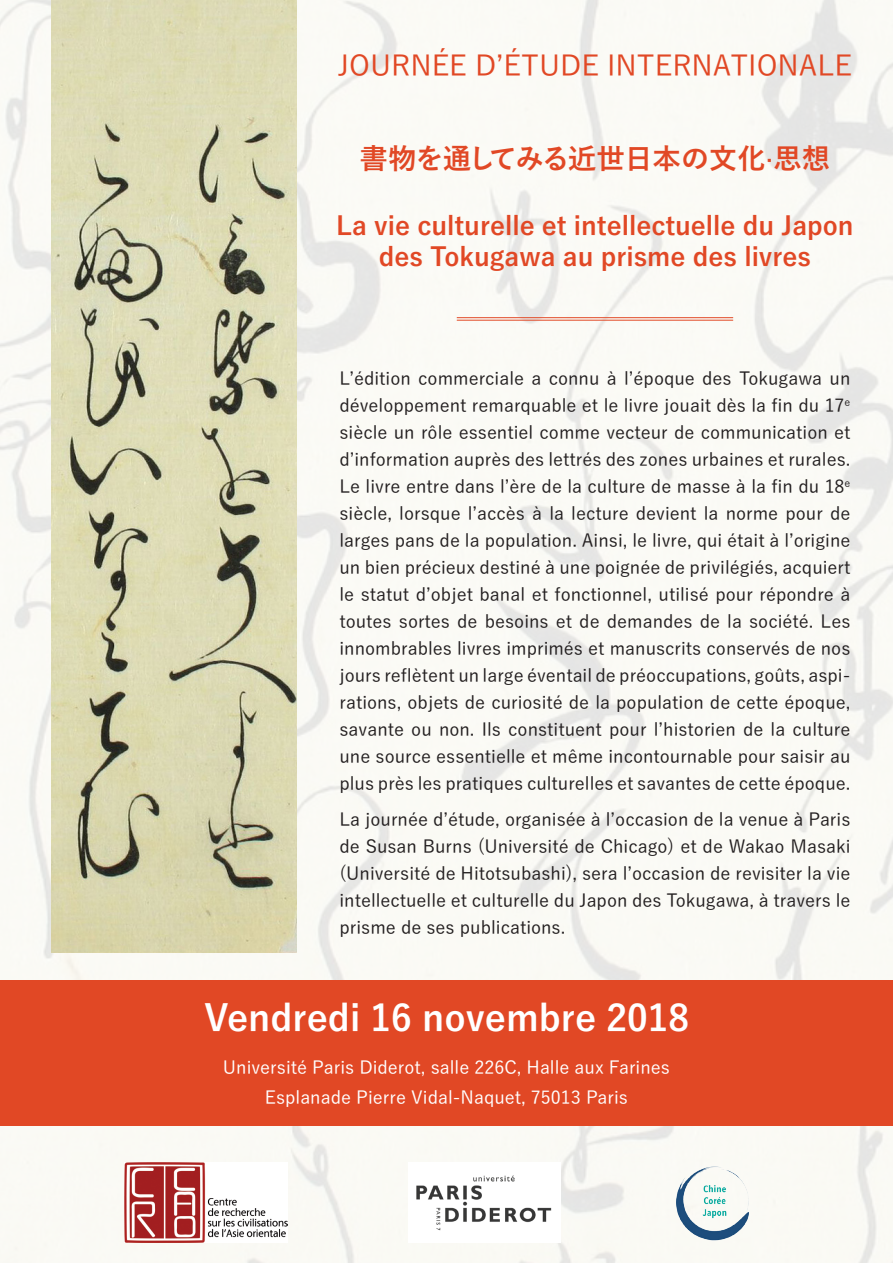
<style>
.page{position:relative;width:893px;height:1263px;background:#fff}
.page>*{position:absolute;margin:0;border:0;box-sizing:border-box;transform-origin:0 0}
.t1{font:700 36px "Yu Go";color:#fff}
.t2{font:500 28.5px "Yu Go";color:#e14825}
.t3{font:700 28.5px "Yu Go";letter-spacing:-.015em;color:#e14825}
.t4{font:700 25.5px "Yu Go";color:#e14825}
.Style_de_paragraphe{font:500 18px/27px "Yu Go";color:#231f20;text-align:justify}
.t5{font:500 18px "Yu Go";color:#fff}
.s1{font-weight:500}
</style>
<div class="page">
<img style="left:0;top:0;width:893px;height:1263px">
<img style="left:51px;top:0;width:246px;height:952px">
<div style="left:0;top:980px;width:893px;height:146px;background:#e14825"></div>
<img style="left:124px;top:1162px;width:164px;height:81px">
<img style="left:409px;top:1162px;width:151px;height:81px">
<img style="left:673px;top:1162px;width:80px;height:81px">
<hr style="left:457px;top:317px;width:276px;height:1px;background:#e14825">
<hr style="left:457px;top:320px;width:276px;height:1px;background:#e14825">
<p class="t2" style="left:338px;top:39px;width:516px">JOURNÉE D’ÉTUDE INTERNATIONALE</p>
<p class="t3" style="left:360px;top:142px;width:472px">書物を通してみる近世日本の文化<span class="s1">·</span>思想</p>
<p class="t4" style="left:336px;top:212px;width:519px">La vie culturelle et intellectuelle du Japon</p>
<p class="t4" style="left:379px;top:242px;width:434px">des Tokugawa au prisme des livres</p>
<p class="Style_de_paragraphe" style="left:339px;top:363px;width:512px">L’édition commerciale a connu à l’époque des Tokugawa un développement remarquable et le livre jouait dès la fin du 17<sup>e </sup>siècle un rôle essentiel comme vecteur de communication et d’information auprès des lettrés des zones urbaines et rurales.<br>Le livre entre dans l’ère de la culture de masse à la fin du 18<sup>e </sup>siècle, lorsque l’accès à la lecture devient la norme pour de larges pans de la population. Ainsi, le livre, qui était à l’origine un bien précieux destiné à une poignée de privilégiés, acquiert le statut d’objet banal et fonctionnel, utilisé pour répondre à toutes sortes de besoins et de demandes de la société. Les innombrables livres imprimés et manuscrits conservés de nos jours reflètent un large éventail de préoccupations, goûts, aspi&shy;rations, objets de curiosité de la population de cette époque, savante ou non. Ils constituent pour l’historien de la culture une source essentielle et même incontournable pour saisir au plus près les pratiques culturelles et savantes de cette époque.</p>
<p class="Style_de_paragraphe" style="left:339px;top:803px;width:512px">La journée d’étude, organisée à l’occasion de la venue à Paris de Susan Burns (Université de Chicago) et de Wakao Masaki (Université de Hitotsubashi), sera l’occasion de revisiter la vie intellectuelle et culturelle du Japon des Tokugawa, à travers le prisme de ses publications.</p>
<p class="t1" style="left:204px;top:997px;width:486px">Vendredi 16 novembre 2018</p>
<p class="t5" style="left:223px;top:1050px;width:448px">Université Paris Diderot, salle 226C, Halle aux Farines</p>
<p class="t5" style="left:265px;top:1080px;width:365px">Esplanade Pierre Vidal-Naquet, 75013 Paris</p>
</div>
